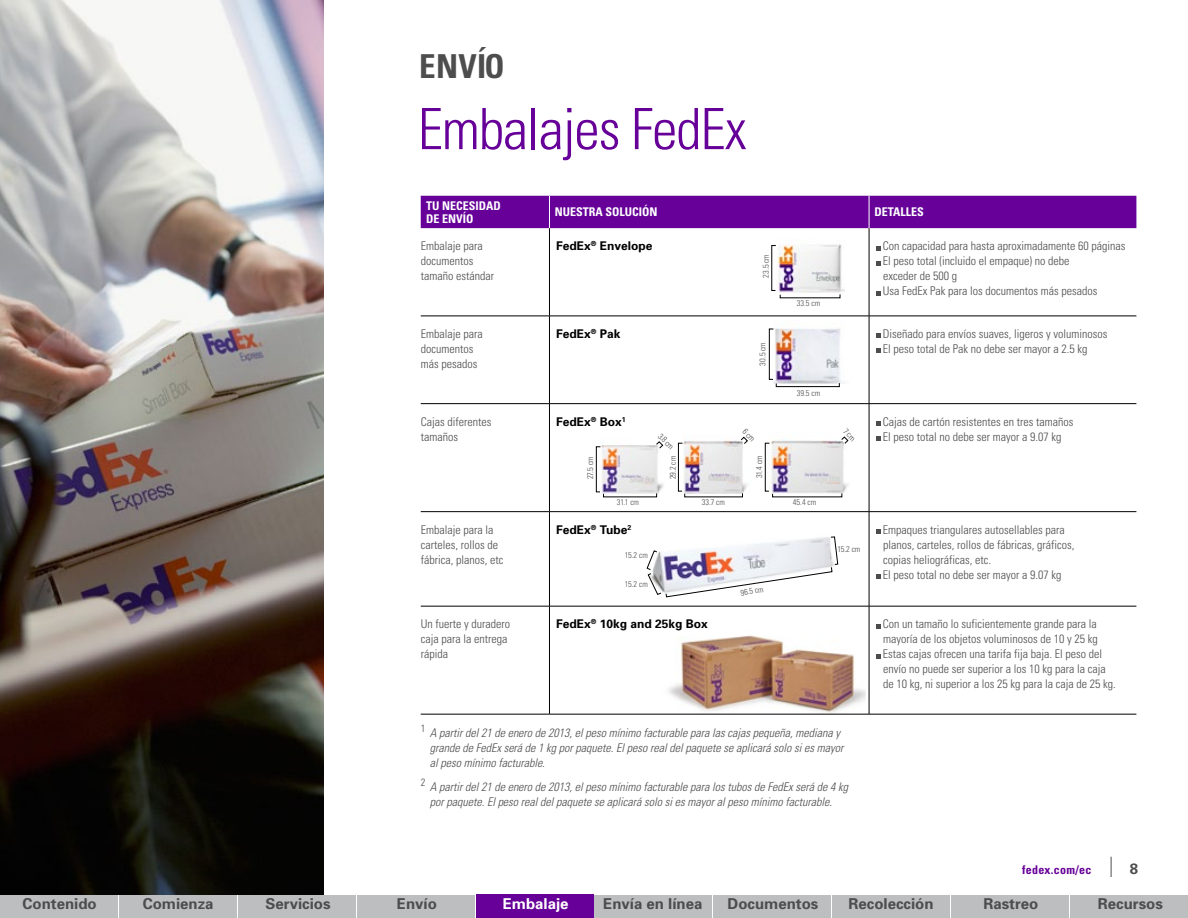
<style>
.page{position:relative;width:1188px;height:918px;background:#fff}
.page>*{position:absolute;margin:0;border:0;box-sizing:border-box;transform-origin:0 0}
.t1{font:300 condensed 57px "Univers";letter-spacing:-.02em;color:#609}
.t2{font:700 condensed 33px "Univers";letter-spacing:.01em;color:#4d4d4d}
.t3{font:700 15px "Univers";color:#4d4d4d}
.t4{font:700 15px "Univers";color:#fff}
.t5{font:300 condensed 12px/15px "Univers";color:#4d4d4d}
.t6{font:italic 300 condensed 12px/15px "Univers";color:#4d4d4d}
.t7{font:700 12px "Univers";color:#000}
.t8{font:700 condensed 12px/13.5px "Univers";color:#fff}
.t9{font:700 condensed 12px "Univers";letter-spacing:.025em;color:#609}
.t10{font:300 condensed 8.25px "Univers";color:#4d4d4d}
</style>
<div class="page">
<div style="left:0;top:895px;width:118px;height:23px;background:#bcbec0"></div>
<div style="left:119px;top:895px;width:118px;height:23px;background:#bcbec0"></div>
<div style="left:238px;top:895px;width:118px;height:23px;background:#bcbec0"></div>
<div style="left:357px;top:895px;width:117px;height:23px;background:#bcbec0"></div>
<div style="left:595px;top:895px;width:117px;height:23px;background:#bcbec0"></div>
<div style="left:714px;top:895px;width:117px;height:23px;background:#bcbec0"></div>
<div style="left:832px;top:895px;width:118px;height:23px;background:#bcbec0"></div>
<div style="left:951px;top:895px;width:118px;height:23px;background:#bcbec0"></div>
<div style="left:1070px;top:895px;width:118px;height:23px;background:#bcbec0"></div>
<svg style="left:1111px;top:857px;width:1px;height:20px"></svg>
<img style="left:0;top:0;width:324px;height:895px">
<img style="left:658px;top:635px;width:207px;height:79px">
<svg style="left:647px;top:537px;width:191px;height:60px"></svg>
<img style="left:768px;top:440px;width:80px;height:54px">
<img style="left:599px;top:445px;width:65px;height:49px">
<img style="left:683px;top:440px;width:65px;height:54px">
<img style="left:777px;top:244px;width:67px;height:50px">
<img style="left:774px;top:325px;width:70px;height:59px">
<div style="left:769px;top:329px;width:5px;height:51px;border:1px solid #000"></div>
<div style="left:776px;top:383px;width:64px;height:4px;border:1px solid #000"></div>
<div style="left:765px;top:443px;width:5px;height:48px;border:1px solid #000"></div>
<div style="left:678px;top:443px;width:5px;height:48px;border:1px solid #000"></div>
<div style="left:596px;top:447px;width:5px;height:45px;border:1px solid #000"></div>
<svg style="left:656px;top:441px;width:7px;height:8px"></svg>
<div style="left:421px;top:196px;width:715px;height:32px;background:#609"></div>
<hr style="left:549px;top:228px;width:1px;height:88px;background:#000">
<hr style="left:869px;top:228px;width:1px;height:88px;background:#000">
<hr style="left:421px;top:316px;width:128px;height:1px;background:#000">
<hr style="left:549px;top:316px;width:320px;height:1px;background:#000">
<hr style="left:549px;top:316px;width:1px;height:87px;background:#000">
<hr style="left:869px;top:316px;width:267px;height:1px;background:#000">
<hr style="left:869px;top:316px;width:1px;height:87px;background:#000">
<hr style="left:421px;top:403px;width:128px;height:1px;background:#000">
<hr style="left:549px;top:403px;width:320px;height:1px;background:#000">
<hr style="left:549px;top:404px;width:1px;height:107px;background:#000">
<hr style="left:869px;top:403px;width:267px;height:1px;background:#000">
<hr style="left:869px;top:404px;width:1px;height:107px;background:#000">
<hr style="left:421px;top:511px;width:128px;height:1px;background:#000">
<hr style="left:549px;top:511px;width:320px;height:1px;background:#000">
<hr style="left:549px;top:512px;width:1px;height:94px;background:#000">
<hr style="left:869px;top:511px;width:267px;height:1px;background:#000">
<hr style="left:869px;top:512px;width:1px;height:94px;background:#000">
<hr style="left:421px;top:606px;width:128px;height:1px;background:#000">
<hr style="left:549px;top:606px;width:320px;height:1px;background:#000">
<hr style="left:549px;top:606px;width:1px;height:108px;background:#000">
<hr style="left:869px;top:606px;width:267px;height:1px;background:#000">
<hr style="left:869px;top:606px;width:1px;height:108px;background:#000">
<hr style="left:421px;top:714px;width:128px;height:1px;background:#000">
<hr style="left:549px;top:714px;width:320px;height:1px;background:#000">
<hr style="left:869px;top:714px;width:267px;height:1px;background:#000">
<hr style="left:549px;top:196px;width:1px;height:32px;background:#fff">
<hr style="left:869px;top:196px;width:1px;height:32px;background:#fff">
<svg style="left:876px;top:246px;width:4px;height:4px"></svg>
<svg style="left:876px;top:261px;width:4px;height:4px"></svg>
<svg style="left:876px;top:291px;width:4px;height:4px"></svg>
<svg style="left:876px;top:334px;width:4px;height:4px"></svg>
<svg style="left:876px;top:349px;width:4px;height:4px"></svg>
<svg style="left:876px;top:421px;width:4px;height:5px"></svg>
<svg style="left:876px;top:436px;width:4px;height:5px"></svg>
<svg style="left:876px;top:529px;width:4px;height:5px"></svg>
<svg style="left:876px;top:574px;width:4px;height:5px"></svg>
<svg style="left:876px;top:624px;width:4px;height:4px"></svg>
<svg style="left:876px;top:654px;width:4px;height:4px"></svg>
<div style="left:476px;top:895px;width:117px;height:23px;background:#609"></div>
<svg style="left:841px;top:436px;width:8px;height:8px"></svg>
<svg style="left:741px;top:436px;width:7px;height:8px"></svg>
<h2 class="t2" style="left:419px;top:46px;width:87px">ENVÍO</h2>
<h1 class="t1" style="left:418px;top:95px;width:331px">Embalajes FedEx</h1>
<p class="t8" style="left:426px;top:198px;width:76px">TU NECESIDAD<br>DE ENVÍO</p>
<p class="t8" style="left:555px;top:205px;width:104px">NUESTRA SOLUCIÓN</p>
<p class="t8" style="left:874px;top:205px;width:51px">DETALLES</p>
<p class="t5" style="left:421px;top:239px;width:75px">Embalaje para documentos tamaño estándar</p>
<p class="t7" style="left:556px;top:239px;width:98px">FedEx<sup>®</sup> Envelope</p>
<p class="t5" style="left:883px;top:239px;width:244px">Con capacidad para hasta aproximadamente 60 páginas El peso total (incluido el empaque) no debe<br>exceder de 500 g<br>Usa FedEx Pak para los documentos más pesados</p>
<p class="t5" style="left:421px;top:326px;width:63px">Embalaje para documentos más pesados</p>
<p class="t7" style="left:556px;top:327px;width:66px">FedEx<sup>®</sup> Pak</p>
<p class="t5" style="left:883px;top:326px;width:226px">Diseñado para envíos suaves, ligeros y voluminosos<br>El peso total de Pak no debe ser mayor a 2.5 kg</p>
<p class="t10" style="left:761px;top:278px;width:25px;rotate:-90deg">23.5 cm</p>
<p class="t10" style="left:797px;top:298px;width:25px">33.5 cm</p>
<p class="t10" style="left:758px;top:366px;width:25px;rotate:-90deg">30.5 cm</p>
<p class="t10" style="left:797px;top:388px;width:25px">39.5 cm</p>
<p class="t5" style="left:421px;top:414px;width:72px">Cajas diferentes tamaños</p>
<p class="t7" style="left:556px;top:414px;width:71px">FedEx<sup>®</sup> Box<sup>1</sup></p>
<p class="t5" style="left:883px;top:414px;width:192px">Cajas de cartón resistentes en tres tamaños<br>El peso total no debe ser mayor a 9.07 kg</p>
<p class="t10" style="left:663px;top:431px;width:20px;rotate:45deg">3.8 cm</p>
<p class="t10" style="left:754px;top:478px;width:24px;rotate:-90deg">31.4 cm</p>
<p class="t10" style="left:585px;top:479px;width:24px;rotate:-90deg">27.5 cm</p>
<p class="t10" style="left:668px;top:479px;width:25px;rotate:-90deg">29.2 cm</p>
<p class="t10" style="left:617px;top:497px;width:24px">31.1 cm</p>
<p class="t10" style="left:702px;top:497px;width:25px">33.7 cm</p>
<p class="t10" style="left:793px;top:497px;width:25px">45.4 cm</p>
<p class="t5" style="left:421px;top:522px;width:84px">Embalaje para la carteles, rollos de fábrica, planos, etc</p>
<p class="t7" style="left:556px;top:522px;width:77px">FedEx<sup>®</sup> Tube<sup>2</sup></p>
<p class="t5" style="left:883px;top:522px;width:193px">Empaques triangulares autosellables para planos, carteles, rollos de fábricas, gráficos, copias heliográficas, etc.<br>El peso total no debe ser mayor a 9.07 kg</p>
<p class="t5" style="left:421px;top:617px;width:91px">Un fuerte y duradero caja para la entrega rápida</p>
<p class="t7" style="left:556px;top:617px;width:153px">FedEx<sup>®</sup> 10kg and 25kg Box</p>
<p class="t5" style="left:883px;top:617px;width:234px">Con un tamaño lo suficientemente grande para la mayoría de los objetos voluminosos de 10 y 25 kg Estas cajas ofrecen una tarifa fija baja. El peso del envío no puede ser superior a los 10 kg para la caja de 10 kg, ni superior a los 25 kg para la caja de 25 kg.</p>
<p class="t10" style="left:837px;top:545px;width:25px">15.2 cm</p>
<p class="t10" style="left:625px;top:550px;width:25px">15.2 cm</p>
<p class="t10" style="left:625px;top:579px;width:25px">15.2 cm</p>
<p class="t10" style="left:740px;top:588px;width:25px;rotate:-10deg">96.5 cm</p>
<p class="t6" style="left:430px;top:725px;width:415px;text-indent:-9px"><sup>1</sup> A partir del 21 de enero de 2013, el peso mínimo facturable para las cajas pequeña, mediana y grande de FedEx será de 1 kg por paquete. El peso real del paquete se aplicará solo si es mayor al peso mínimo facturable.</p>
<p class="t6" style="left:421px;top:779px;width:429px;text-align:center"><sup>2</sup> A partir del 21 de enero de 2013, el peso mínimo facturable para los tubos de FedEx será de 4 kg por paquete. El peso real del paquete se aplicará solo si es mayor al peso mínimo facturable.</p>
<p class="t9" style="left:1022px;top:862px;width:71px">fedex.com/ec</p>
<p class="t3" style="left:1130px;top:859px;width:10px">8</p>
<p class="t3" style="left:23px;top:895px;width:76px">Contenido</p>
<p class="t3" style="left:143px;top:895px;width:72px">Comienza</p>
<p class="t3" style="left:266px;top:895px;width:67px">Servicios</p>
<p class="t3" style="left:397px;top:895px;width:42px">Envío</p>
<p class="t3" style="left:603px;top:895px;width:101px">Envía en línea</p>
<p class="t3" style="left:728px;top:895px;width:92px">Documentos</p>
<p class="t3" style="left:848px;top:895px;width:87px">Recolección</p>
<p class="t3" style="left:983px;top:895px;width:57px">Rastreo</p>
<p class="t3" style="left:1098px;top:895px;width:67px">Recursos</p>
<p class="t4" style="left:503px;top:895px;width:67px">Embalaje</p>
</div>
